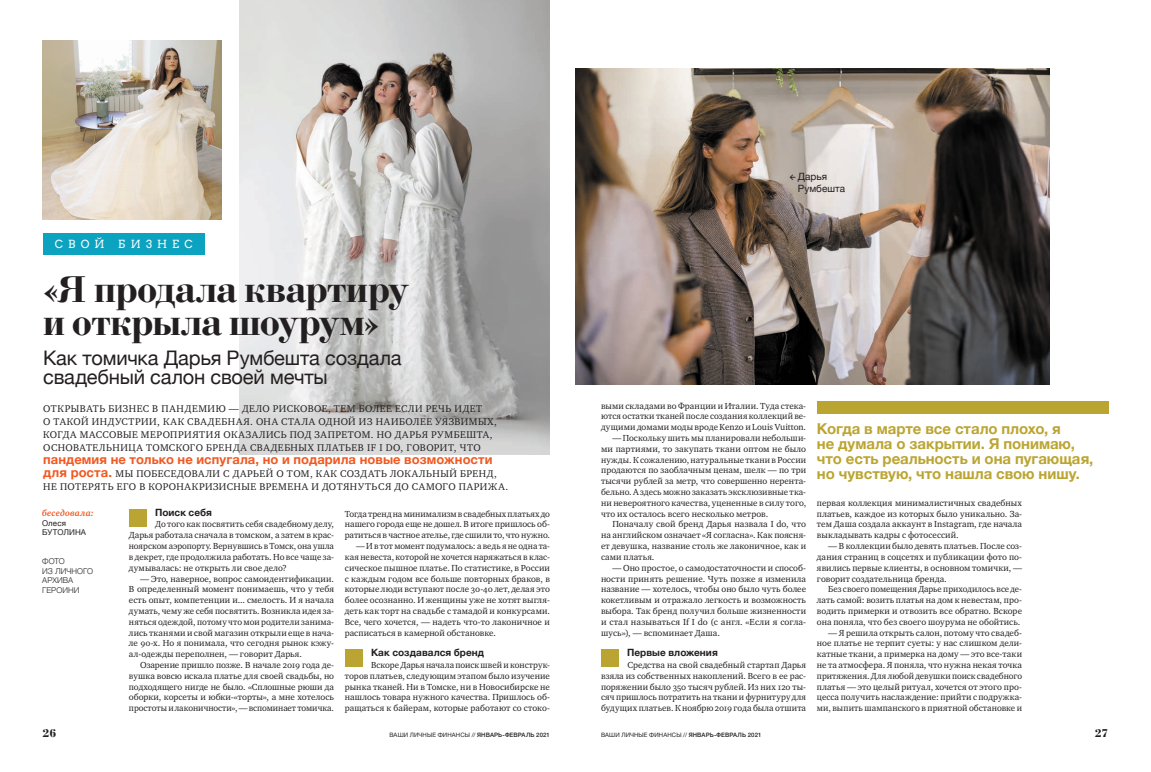
<style>
.page{position:relative;width:1151px;height:772px;background:#fff}
.page>*{position:absolute;margin:0;border:0;box-sizing:border-box;transform-origin:0 0}
.TITUL-1_big_Bodoni{font:700 39.3px/32.7px "Bodoni C";letter-spacing:-.01em;color:#231f20}
.DOP_zagolovok{font:20px/18.6px "Helvetica Neue";letter-spacing:-.01em;color:#231f20}
.VREZKA{font:700 15px/15px "Helvetica Neue";letter-spacing:-.005em;color:#bba532}
.LEED-1_big_Charter{font:700 13px "Helvetica Neue";letter-spacing:.005em;color:#f15921}
.t1{font:700 12px "Bodoni C";color:#231f20}
.RUBRIKA_big{font:11.2px "Arvo";letter-spacing:.445em;color:#fff}
.LEED-1_big_Charter-2{font:10px/13px "Charter OSC";letter-spacing:.055em;color:#231f20}
.TEXT_podzagolovok{font:700 10px "Helvetica Neue";letter-spacing:.005em;color:#231f20}
.DOP_zagolovok-2{font:10px/12px "Helvetica Neue";color:#231f20}
.TEXT_Charter{font:9px/10.8px "Charter OSC";letter-spacing:.005em;color:#231f20;text-align:justify}
.DOP_Helvetica_light{font:italic 700 9px "Charter OSC";letter-spacing:.015em;color:#f15921}
.DOP_Helvetica_light-2{font:300 8px/9.6px "Helvetica Neue";letter-spacing:.005em;color:#231f20}
.DOP_Helvetica_light-3{font:8px/9.6px "Helvetica Neue";letter-spacing:.005em;color:#231f20}
.t2{font:6px "Helvetica Neue";letter-spacing:.015em;color:#231f20}
.s1{font-family:"Helvetica Neue";font-weight:700;font-size:13px;color:#f15921}
.s2{font-family:"Circe"}
.s3{font-weight:500}
</style>
<div class="page">
<img style="left:42px;top:41px;width:179px;height:178px">
<img style="left:240px;top:0;width:310px;height:454px">
<div style="left:129px;top:508px;width:18px;height:18px;background:#bba532"></div>
<div style="left:345px;top:648px;width:18px;height:18px;background:#bba532"></div>
<div style="left:601px;top:648px;width:18px;height:18px;background:#bba532"></div>
<div style="left:43px;top:233px;width:161px;height:21px;background:#0ba3c0"></div>
<img style="left:575px;top:68px;width:474px;height:316px">
<div style="left:817px;top:401px;width:291px;height:13px;background:#bba532"></div>
<p class="RUBRIKA_big" style="left:55px;top:237px;width:139px">свой бизнес</p>
<p class="TITUL-1_big_Bodoni" style="left:43px;top:276px;width:366px">«Я продала квартиру и открыла шоурум»</p>
<p class="DOP_zagolovok" style="left:43px;top:350px;width:360px">Как томичка Дарья Румбешта создала свадебный салон своей мечты</p>
<p class="LEED-1_big_Charter-2" style="left:43px;top:401px;width:455px">ОТКРЫВАТЬ БИЗНЕС В ПАНДЕМИЮ — ДЕЛО РИСКОВОЕ, ТЕМ БОЛЕЕ ЕСЛИ РЕЧЬ ИДЕТ<br>О ТАКОЙ ИНДУСТРИИ, КАК СВАДЕБНАЯ. ОНА СТАЛА ОДНОЙ ИЗ НАИБОЛЕЕ УЯЗВИМЫХ, КОГДА МАССОВЫЕ МЕРОПРИЯТИЯ ОКАЗАЛИСЬ ПОД ЗАПРЕТОМ. НО ДАРЬЯ РУМБЕШТА, ОСНОВАТЕЛЬНИЦА ТОМСКОГО БРЕНДА СВАДЕБНЫХ ПЛАТЬЕВ IF I DO, ГОВОРИТ, ЧТО</p>
<p class="LEED-1_big_Charter" style="left:43px;top:448px;width:451px">пандемия не только не испугала, но и подарила новые возможности</p>
<p class="LEED-1_big_Charter-2" style="left:43px;top:466px;width:466px"><span class="s1">для роста.</span> МЫ ПОБЕСЕДОВАЛИ С ДАРЬЕЙ О ТОМ, КАК СОЗДАТЬ ЛОКАЛЬНЫЙ БРЕНД,<br>НЕ ПОТЕРЯТЬ ЕГО В КОРОНАКРИЗИСНЫЕ ВРЕМЕНА И ДОТЯНУТЬСЯ ДО САМОГО ПАРИЖА.</p>
<p class="DOP_Helvetica_light" style="left:42px;top:507px;width:53px">беседовала:</p>
<p class="DOP_Helvetica_light-3" style="left:42px;top:518px;width:45px">Олеся<br>БУТОЛИНА</p>
<p class="DOP_Helvetica_light-2" style="left:42px;top:555px;width:52px">ФОТО<br>ИЗ ЛИЧНОГО<br>АРХИВА<br>ГЕРОИНИ</p>
<p class="TEXT_podzagolovok" style="left:155px;top:504px;width:58px">Поиск себя</p>
<p class="TEXT_Charter" style="left:129px;top:518px;width:207px;text-indent:26px">До того как посвятить себя свадебному делу, Дарья работала сначала в томском, а затем в крас&shy;ноярском аэропорту. Вернувшись в Томск, она ушла в декрет, где продолжила работать. Но все чаще за&shy;думывалась: не открыть ли свое дело?</p>
<p class="TEXT_Charter" style="left:129px;top:572px;width:207px;text-indent:11px">— Это, наверное, вопрос самоидентификации.<br>В определенный момент понимаешь, что у тебя есть опыт, компетенции и... смелость. И я начала думать, чему же себя посвятить. Возникла идея за&shy;няться одеждой, потому что мои родители занима&shy;лись тканями и свой магазин открыли еще в нача&shy;ле 90-х. Но я понимала, что сегодня рынок кэжу&shy;ал-одежды переполнен, — говорит Дарья.</p>
<p class="TEXT_Charter" style="left:129px;top:659px;width:207px;text-indent:11px">Озарение пришло позже. В начале 2019 года де&shy;вушка вовсю искала платье для своей свадьбы, но подходящего нигде не было. «Сплошные рюши да оборки, корсеты и юбки-«торты», а мне хотелось простоты и лаконичности», — вспоминает томичка.</p>
<p class="TEXT_Charter" style="left:345px;top:508px;width:207px">Тогда тренд на минимализм в свадебных платьях до нашего города еще не дошел. В итоге пришлось об&shy;ратиться в частное ателье, где сшили то, что нужно.</p>
<p class="TEXT_Charter" style="left:345px;top:540px;width:207px;text-indent:11px">— И в тот момент подумалось: а ведь я не одна та&shy;кая невеста, которой не хочется наряжаться в клас&shy;сическое пышное платье. По статистике, в России с каждым годом все больше повторных браков, в которые люди вступают после 30-40 лет, делая это более осознанно. И женщины уже не хотят выгля&shy;деть как торт на свадьбе с тамадой и конкурсами.<br>Все, чего хочется, — надеть что-то лаконичное и расписаться в камерной обстановке.</p>
<p class="TEXT_podzagolovok" style="left:371px;top:644px;width:114px">Как создавался бренд</p>
<p class="TEXT_Charter" style="left:345px;top:659px;width:207px;text-indent:26px">Вскоре Дарья начала поиск швей и конструк&shy;торов платьев, следующим этапом было изучение рынка тканей. Ни в Томске, ни в Новосибирске не нашлось товара нужного качества. Пришлось об&shy;ращаться к байерам, которые работают со стоко-</p>
<p class="DOP_zagolovok-2" style="left:798px;top:171px;width:49px;text-indent:-8px"><span class="s2">←</span> Дарья<br>Румбешта</p>
<p class="TEXT_Charter" style="left:601px;top:400px;width:207px">выми складами во Франции и Италии. Туда стека&shy;ются остатки тканей после создания коллекций ве&shy;дущими домами моды вроде Kenzo и Louis Vuitton.</p>
<p class="TEXT_Charter" style="left:601px;top:432px;width:207px;text-indent:11px">— Поскольку шить мы планировали небольши&shy;ми партиями, то закупать ткани оптом не было нужды. К сожалению, натуральные ткани в России продаются по заоблачным ценам, шелк — по три тысячи рублей за метр, что совершенно нерента&shy;бельно. А здесь можно заказать эксклюзивные тка&shy;ни невероятного качества, уцененные в силу того, что их осталось всего несколько метров.</p>
<p class="TEXT_Charter" style="left:601px;top:518px;width:207px;text-indent:11px">Поначалу свой бренд Дарья назвала I do, что на английском означает «Я согласна». Как поясня&shy;ет девушка, название столь же лаконичное, как и сами платья.</p>
<p class="TEXT_Charter" style="left:601px;top:562px;width:207px;text-indent:11px">— Оно простое, о самодостаточности и способ&shy;ности принять решение. Чуть позже я изменила название — хотелось, чтобы оно было чуть более кокетливым и отражало легкость и возможность выбора. Так бренд получил больше жизненности и стал называться If I do (с англ. «Если я согла&shy;шусь»), — вспоминает Даша.</p>
<p class="TEXT_podzagolovok" style="left:627px;top:644px;width:92px">Первые вложения</p>
<p class="TEXT_Charter" style="left:601px;top:659px;width:207px;text-indent:26px">Средства на свой свадебный стартап Дарья взяла из собственных накоплений. Всего в ее рас&shy;поряжении было 350 тысяч рублей. Из них 120 ты&shy;сяч пришлось потратить на ткани и фурнитуру для будущих платьев. К ноябрю 2019 года была отшита</p>
<p class="VREZKA" style="left:817px;top:421px;width:278px">Когда в марте все стало плохо, я<br>не думала о закрытии. Я понимаю, что есть реальность и она пугающая, но чувствую, что нашла свою нишу.</p>
<p class="TEXT_Charter" style="left:817px;top:497px;width:207px">первая коллекция минималистичных свадебных платьев, каждое из которых было уникально. За&shy;тем Даша создала аккаунт в Instagram, где начала выкладывать кадры с фотосессий.</p>
<p class="TEXT_Charter" style="left:817px;top:540px;width:207px;text-indent:11px">— В коллекции было девять платьев. После соз&shy;дания страниц в соцсетях и публикации фото по&shy;явились первые клиенты, в основном томички, — говорит создательница бренда.</p>
<p class="TEXT_Charter" style="left:817px;top:583px;width:207px;text-indent:11px">Без своего помещения Дарье приходилось все де&shy;лать самой: возить платья на дом к невестам, про&shy;водить примерки и отвозить все обратно. Вскоре она поняла, что без своего шоурума не обойтись.</p>
<p class="TEXT_Charter" style="left:817px;top:626px;width:207px;text-indent:11px">— Я решила открыть салон, потому что свадеб&shy;ное платье не терпит суеты: у нас слишком дели&shy;катные ткани, а примерка на дому — это все-таки не та атмосфера. Я поняла, что нужна некая точка притяжения. Для любой девушки поиск свадебного платья — это целый ритуал, хочется от этого про&shy;цесса получить наслаждение: прийти с подружка&shy;ми, выпить шампанского в приятной обстановке и</p>
<h3 class="t1" style="left:43px;top:726px;width:15px">26</h3>
<p class="t2" style="left:389px;top:730px;width:162px">ВАШИ ЛИЧНЫЕ ФИНАНСЫ // <span class="s3">ЯНВАРЬ-ФЕВРАЛЬ 2021</span></p>
<p class="t2" style="left:601px;top:730px;width:162px">ВАШИ ЛИЧНЫЕ ФИНАНСЫ // <span class="s3">ЯНВАРЬ-ФЕВРАЛЬ 2021</span></p>
<h3 class="t1" style="left:1095px;top:726px;width:15px">27</h3>
</div>
